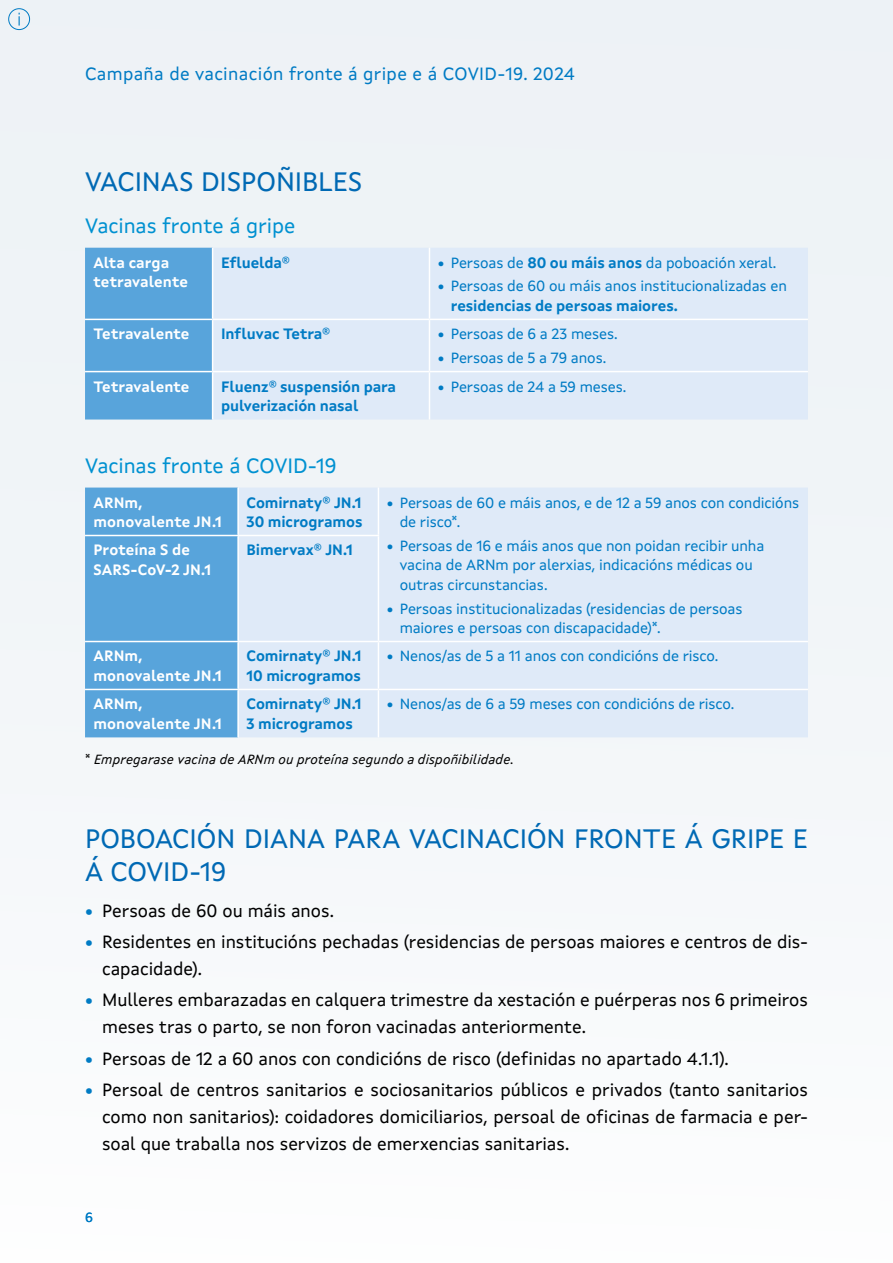
<style>
.page{position:relative;width:893px;height:1263px;background:#f4f7f9}
.page>*{position:absolute;margin:0;border:0;box-sizing:border-box;transform-origin:0 0}
.t1{font:27px/33px "Xunta Sans";color:#0069b4}
.t2{font:21px "Xunta Sans";color:#0091d1}
.t3{font:18px/27px "Xunta Sans";color:#000}
.t4{font:18px "Xunta Sans";letter-spacing:.02em;color:#007bc4}
.t5{font:15px/19.5px "Xunta Sans";letter-spacing:-.005em;color:#007bc4}
.t6{font:700 15px/19.5px "Xunta Sans";letter-spacing:-.005em;color:#007bc4}
.t7{font:700 15px/19.5px "Xunta Sans";letter-spacing:.005em;color:#fff}
.t8{font:italic 13.5px "Xunta Sans";letter-spacing:.015em;color:#000}
.t9{font:13.5px "Xunta Sans";color:#007bc4}
.s1{font-weight:700}
.s2{font-style:normal}
.s3{font-weight:700;color:#007bc4}
</style>
<div class="page">
<div style="left:85px;top:248px;width:127px;height:171px;background:#58a4db"></div>
<div style="left:213px;top:248px;width:595px;height:171px;background:#dfeaf8"></div>
<hr style="left:212px;top:248px;width:1px;height:71px;background:#fff">
<hr style="left:429px;top:248px;width:1px;height:71px;background:#fff">
<hr style="left:85px;top:319px;width:128px;height:1px;background:#fff">
<hr style="left:213px;top:319px;width:216px;height:1px;background:#fff">
<hr style="left:212px;top:320px;width:1px;height:51px;background:#fff">
<hr style="left:429px;top:319px;width:379px;height:1px;background:#fff">
<hr style="left:429px;top:320px;width:1px;height:51px;background:#fff">
<hr style="left:212px;top:372px;width:1px;height:47px;background:#fff">
<hr style="left:429px;top:372px;width:1px;height:47px;background:#fff">
<hr style="left:85px;top:371px;width:128px;height:1px;background:#fff">
<hr style="left:213px;top:371px;width:216px;height:1px;background:#fff">
<hr style="left:429px;top:371px;width:379px;height:1px;background:#fff">
<div style="left:85px;top:488px;width:152px;height:249px;background:#58a4db"></div>
<div style="left:239px;top:488px;width:569px;height:249px;background:#dfeaf8"></div>
<hr style="left:237px;top:488px;width:2px;height:47px;background:#fff">
<hr style="left:378px;top:488px;width:1px;height:47px;background:#fff">
<hr style="left:85px;top:535px;width:153px;height:1px;background:#fff">
<hr style="left:238px;top:535px;width:141px;height:1px;background:#fff">
<hr style="left:237px;top:536px;width:2px;height:105px;background:#fff">
<hr style="left:378px;top:536px;width:1px;height:105px;background:#fff">
<hr style="left:85px;top:641px;width:153px;height:1px;background:#fff">
<hr style="left:238px;top:641px;width:140px;height:1px;background:#fff">
<hr style="left:237px;top:642px;width:2px;height:47px;background:#fff">
<hr style="left:378px;top:641px;width:430px;height:1px;background:#fff">
<hr style="left:378px;top:642px;width:1px;height:47px;background:#fff">
<hr style="left:85px;top:689px;width:153px;height:1px;background:#fff">
<hr style="left:238px;top:689px;width:140px;height:1px;background:#fff">
<hr style="left:237px;top:690px;width:2px;height:47px;background:#fff">
<hr style="left:378px;top:689px;width:430px;height:1px;background:#fff">
<hr style="left:378px;top:690px;width:1px;height:47px;background:#fff">
<div style="left:9px;top:9px;width:21px;height:21px;border:1px solid #007bc4;border-radius:50%"></div>
<svg style="left:19px;top:13px;width:1px;height:13px"></svg>
<p class="t4" style="left:85px;top:63px;width:491px">Campaña de vacinación fronte á gripe e á COVID-19. 2024</p>
<p class="t1" style="left:85px;top:165px;width:279px">VACINAS DISPOÑIBLES</p>
<p class="t2" style="left:85px;top:213px;width:212px">Vacinas fronte á gripe</p>
<p class="t7" style="left:94px;top:253px;width:96px">Alta carga tetravalente</p>
<p class="t6" style="left:221px;top:253px;width:70px">Efluelda®</p>
<p class="t5" style="left:438px;top:252px;width:340px"><span class="s1">•</span> Persoas de <span class="s1">80 ou máis anos</span> da poboación xeral.</p>
<p class="t5" style="left:451px;top:276px;width:338px;text-indent:-13px"><span class="s1">•</span> Persoas de 60 ou máis anos institucionalizadas en <span class="s1">residencias de persoas maiores.</span></p>
<p class="t7" style="left:94px;top:324px;width:97px">Tetravalente</p>
<p class="t6" style="left:221px;top:324px;width:111px">Influvac Tetra®</p>
<p class="t5" style="left:438px;top:324px;width:181px"><span class="s1">•</span> Persoas de 6 a 23 meses.</p>
<p class="t5" style="left:438px;top:348px;width:170px"><span class="s1">•</span> Persoas de 5 a 79 anos.</p>
<p class="t7" style="left:94px;top:376px;width:97px">Tetravalente</p>
<p class="t6" style="left:221px;top:376px;width:177px">Fluenz® suspensión para pulverización nasal</p>
<p class="t5" style="left:438px;top:376px;width:190px"><span class="s1">•</span> Persoas de 24 a 59 meses.</p>
<p class="t2" style="left:85px;top:453px;width:253px">Vacinas fronte á COVID-19</p>
<p class="t7" style="left:94px;top:492px;width:51px">ARNm,</p>
<p class="t7" style="left:94px;top:512px;width:130px">monovalente JN.1</p>
<p class="t6" style="left:247px;top:492px;width:116px">Comirnaty® JN.1</p>
<p class="t6" style="left:247px;top:512px;width:117px">30 microgramos</p>
<p class="t7" style="left:94px;top:540px;width:119px">Proteína S de<br>SARS-CoV-2 JN.1</p>
<p class="t6" style="left:247px;top:540px;width:108px">Bimervax® JN.1</p>
<p class="t5" style="left:400px;top:492px;width:401px;text-indent:-13px"><span class="s1">•</span> Persoas de 60 e máis anos, e de 12 a 59 anos con condicións de risco*.</p>
<p class="t5" style="left:400px;top:536px;width:366px;text-indent:-13px"><span class="s1">•</span> Persoas de 16 e máis anos que non poidan recibir unha vacina de ARNm por alerxias, indicacións médicas ou outras circunstancias.</p>
<p class="t5" style="left:400px;top:598px;width:344px;text-indent:-13px"><span class="s1">•</span> Persoas institucionalizadas (residencias de persoas maiores e persoas con discapacidade)*.</p>
<p class="t7" style="left:94px;top:646px;width:51px">ARNm,</p>
<p class="t7" style="left:94px;top:666px;width:130px">monovalente JN.1</p>
<p class="t6" style="left:247px;top:646px;width:116px">Comirnaty® JN.1</p>
<p class="t6" style="left:247px;top:666px;width:116px">10 microgramos</p>
<p class="t5" style="left:387px;top:646px;width:333px"><span class="s1">•</span> Nenos/as de 5 a 11 anos con condicións de risco.</p>
<p class="t7" style="left:94px;top:694px;width:51px">ARNm,</p>
<p class="t7" style="left:94px;top:714px;width:130px">monovalente JN.1</p>
<p class="t6" style="left:247px;top:694px;width:116px">Comirnaty® JN.1</p>
<p class="t6" style="left:247px;top:714px;width:108px">3 microgramos</p>
<p class="t5" style="left:387px;top:694px;width:349px"><span class="s1">•</span> Nenos/as de 6 a 59 meses con condicións de risco.</p>
<p class="t8" style="left:85px;top:751px;width:430px"><span class="s2">*</span> Empregarase vacina de ARNm ou proteína segundo a dispoñibilidade.</p>
<p class="t1" style="left:85px;top:822px;width:724px">POBOACIÓN DIANA PARA VACINACIÓN FRONTE Á GRIPE E<br>Á COVID-19</p>
<p class="t3" style="left:85px;top:897px;width:250px"><span class="s3">•</span> Persoas de 60 ou máis anos.</p>
<p class="t3" style="left:102px;top:928px;width:707px;text-indent:-17px"><span class="s3">•</span> Residentes en institucións pechadas (residencias de persoas maiores e centros de dis&shy;capacidade).</p>
<p class="t3" style="left:102px;top:986px;width:707px;text-indent:-17px"><span class="s3">•</span> Mulleres embarazadas en calquera trimestre da xestación e puérperas nos 6 primeiros meses tras o parto, se non foron vacinadas anteriormente.</p>
<p class="t3" style="left:85px;top:1045px;width:645px"><span class="s3">•</span> Persoas de 12 a 60 anos con condicións de risco (definidas no apartado 4.1.1).</p>
<p class="t3" style="left:102px;top:1076px;width:707px;text-align:justify;text-indent:-17px"><span class="s3">•</span> Persoal de centros sanitarios e sociosanitarios públicos e privados (tanto sanitarios como non sanitarios): coidadores domiciliarios, persoal de oficinas de farmacia e per&shy;soal que traballa nos servizos de emerxencias sanitarias.</p>
<p class="t9" style="left:85px;top:1209px;width:9px">6</p>
</div>
